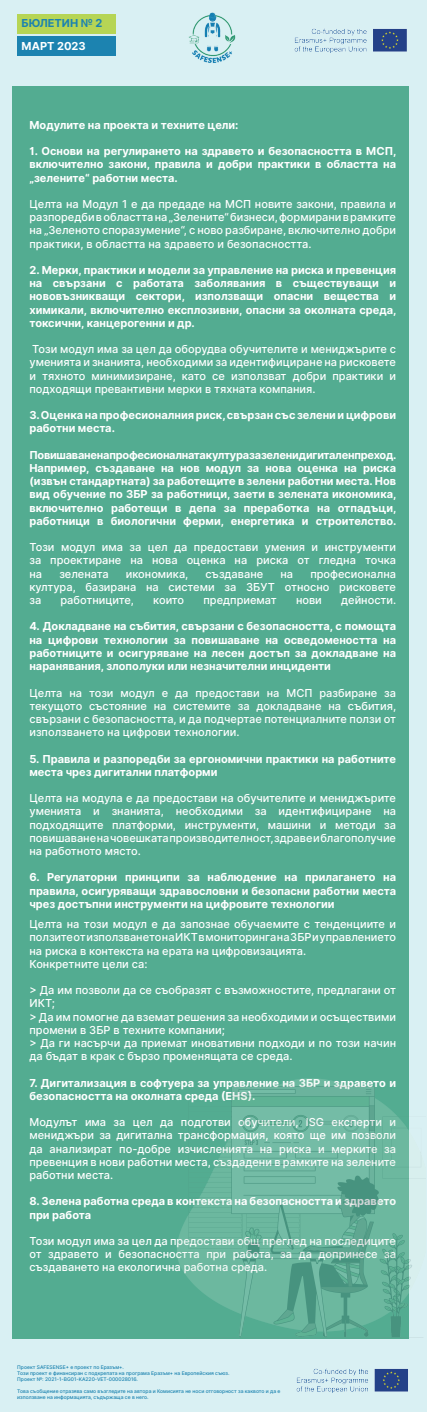
<style>
.page{position:relative;width:427px;height:1412px;background:#fff}
.page>*{position:absolute;margin:0;border:0;box-sizing:border-box;transform-origin:0 0}
.t1{font:500 11px/13.2px "Inter";color:#fff;text-align:justify}
.t2{font:700 11px/13.2px "Inter";color:#fff;text-align:justify}
.t3{font:700 11px "Inter";color:#1c83b0}
.t4{font:500 5px/6px "Inter";color:#1c83b0}
</style>
<div class="page">
<div style="left:0;top:0;width:426px;height:1412px;background:#d9f0f3"></div>
<img style="left:294px;top:28px;width:113px;height:25px">
<div style="left:17px;top:14px;width:99px;height:20px;background:#b6d555"></div>
<div style="left:17px;top:36px;width:99px;height:20px;background:#1c83b0"></div>
<div style="left:12px;top:86px;width:396px;height:1252px;background:#53ac91"></div>
<img style="left:296px;top:1368px;width:112px;height:25px">
<img style="left:166px;top:1073px;width:259px;height:266px">
<img style="left:188px;top:12px;width:48px;height:51px">
<p class="t3" style="left:22px;top:15px;width:82px">БЮЛЕТИН № 2</p>
<p class="t2" style="left:22px;top:40px;width:66px">МАРТ 2023</p>
<p class="t2" style="left:29px;top:118px;width:210px">Модулите на проекта и техните цели:</p>
<p class="t2" style="left:29px;top:145px;width:368px">1. Основи на регулирането на здравето и безопасността в МСП, включително закони, правила и добри практики в областта на „зелените“ работни места.</p>
<p class="t1" style="left:29px;top:197px;width:368px">Целта на Модул 1 е да предаде на МСП новите закони, правила и разпоредби в областта на „Зелените“ бизнеси, формирани в рамките на „Зеленото споразумение“, с ново разбиране, включително добри практики, в областта на здравето и безопасността.</p>
<p class="t2" style="left:29px;top:264px;width:368px">2. Мерки, практики и модели за управление на риска и превенция на свързани с работата заболявания в съществуващи и нововъзникващи сектори, използващи опасни вещества и химикали, включително експлозивни, опасни за околната среда, токсични, канцерогенни и др.</p>
<p class="t1" style="left:29px;top:342px;width:368px">Този модул има за цел да оборудва обучителите и мениджърите с уменията и знанията, необходими за идентифициране на рисковете и тяхното минимизиране, като се използват добри практики и подходящи превантивни мерки в тяхната компания.</p>
<p class="t2" style="left:29px;top:409px;width:368px">3. Оценка на професионалния риск, свързан със зелени и цифрови работни места.</p>
<p class="t2" style="left:29px;top:448px;width:368px">Повишаване на професионалната култура за зелен и дигитален преход.<br>Например, създаване на нов модул за нова оценка на риска (извън стандартната) за работещите в зелени работни места. Нов вид обучение по ЗБР за работници, заети в зелената икономика, включително работещи в депа за преработка на отпадъци, работници в биологични ферми, енергетика и строителство.</p>
<p class="t1" style="left:29px;top:540px;width:368px">Този модул има за цел да предостави умения и инструменти за проектиране на нова оценка на риска от гледна точка на</p>
<p class="t1" style="left:29px;top:567px;width:368px;text-indent:281px">професионална култура, базирана на системи за ЗБУТ относно рисковете за</p>
<p class="t1" style="left:59px;top:567px;width:51px">зелената</p>
<p class="t1" style="left:126px;top:567px;width:64px">икономика,</p>
<p class="t1" style="left:205px;top:567px;width:59px">създаване</p>
<p class="t1" style="left:280px;top:567px;width:14px">на</p>
<p class="t1" style="left:60px;top:593px;width:75px">работниците,</p>
<p class="t1" style="left:153px;top:593px;width:32px">които</p>
<p class="t1" style="left:203px;top:593px;width:75px">предприемат</p>
<p class="t1" style="left:296px;top:593px;width:27px">нови</p>
<p class="t1" style="left:341px;top:593px;width:56px">дейности.</p>
<p class="t2" style="left:29px;top:620px;width:368px">4. Докладване на събития, свързани с безопасността, с помощта на цифрови технологии за повишаване на осведомеността на работниците и осигуряване на лесен достъп за докладване на наранявания, злополуки или незначителни инциденти</p>
<p class="t1" style="left:29px;top:686px;width:368px">Целта на този модул е да предостави на МСП разбиране за текущото състояние на системите за докладване на събития, свързани с безопасността, и да подчертае потенциалните ползи от използването на цифрови технологии.</p>
<p class="t2" style="left:29px;top:752px;width:368px">5. Правила и разпоредби за ергономични практики на работните места чрез дигитални платформи</p>
<p class="t1" style="left:29px;top:791px;width:368px">Целта на модула е да предостави на обучителите и мениджърите уменията и знанията, необходими за идентифициране на подходящите платформи, инструменти, машини и методи за повишаване на човешката производителност, здраве и благополучие на работното място.</p>
<p class="t2" style="left:29px;top:871px;width:368px">6. Регулаторни принципи за наблюдение на прилагането на правила, осигуряващи здравословни и безопасни работни места чрез достъпни инструменти на цифровите технологии</p>
<p class="t1" style="left:29px;top:917px;width:368px;text-align:left">Целта на този модул е да запознае обучаемите с тенденциите и ползите от използването на ИКТ в мониторинга на ЗБР и управлението на риска в контекста на ерата на цифровизацията.<br>Конкретните цели са:</p>
<p class="t1" style="left:29px;top:983px;width:368px;text-align:left">&gt; Да им позволи да се съобразят с възможностите, предлагани от ИКТ;<br>&gt; Да им помогне да вземат решения за необходими и осъществими промени в ЗБР в техните компании;<br>&gt; Да ги насърчи да приемат иновативни подходи и по този начин да бъдат в крак с бързо променящата се среда.</p>
<p class="t2" style="left:29px;top:1076px;width:368px">7. Дигитализация в софтуера за управление на ЗБР и здравето и безопасността на околната среда (EHS).</p>
<p class="t1" style="left:29px;top:1115px;width:368px">Модулът има за цел да подготви обучители, ISG експерти и мениджъри за дигитална трансформация, която ще им позволи да анализират по-добре изчисленията на риска и мерките за превенция в нови работни места, създадени в рамките на зелените работни места.</p>
<p class="t2" style="left:29px;top:1195px;width:368px">8. Зелена работна среда в контекста на безопасността и здравето при работа</p>
<p class="t1" style="left:29px;top:1234px;width:368px">Този модул има за цел да предостави общ преглед на последиците от здравето и безопасността при работа, за да допринесе за създаването на екологична работна среда.</p>
<p class="t4" style="left:17px;top:1364px;width:213px">Проект SAFESENSE+ е проект по Еразъм+.<br>Този проект е финансиран с подкрепата на програма Еразъм+ на Европейския съюз.<br>Проект №: 2021-1-BG01-KA220-VET-000028016.</p>
<p class="t4" style="left:17px;top:1388px;width:264px">Това съобщение отразява само възгледите на автора и Комисията не носи отговорност за каквото и да е използване на информацията, съдържаща се в него.</p>
</div>
